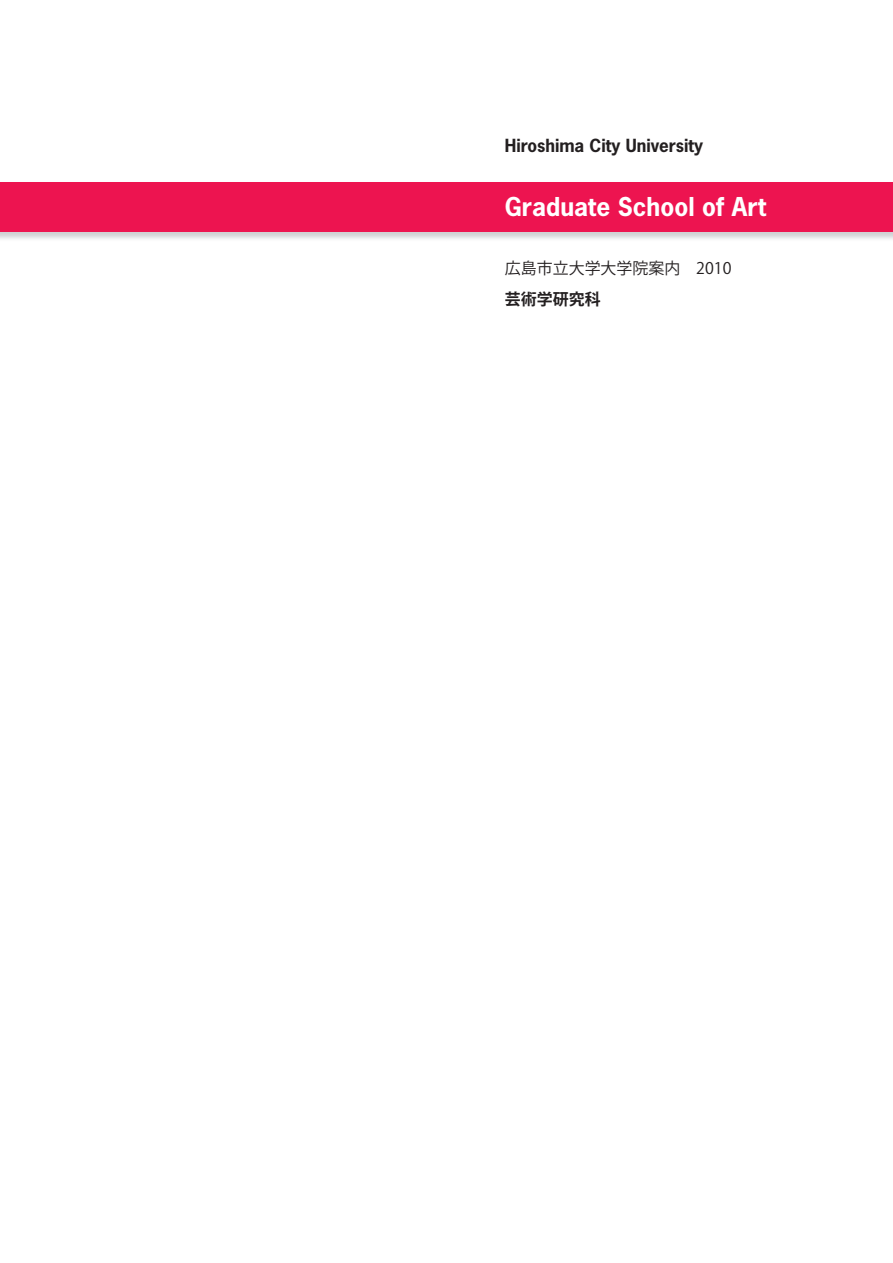
<style>
.page{position:relative;width:893px;height:1263px;background:#fff}
.page>*{position:absolute;margin:0;border:0;box-sizing:border-box;transform-origin:0 0}
.t1{font:700 24.45px "News Gothic Std";color:#fff}
.t2{font:700 16.95px "News Gothic Std";color:#231f20}
.t3{font:15.9px/30.8px "Koz Go Std";color:#231f20}
.s1{font-weight:700}
</style>
<div class="page">
<div style="left:0;top:182px;width:893px;height:50px;background:#ed1450"></div>
<p class="t2" style="left:505px;top:135px;width:200px">Hiroshima City University</p>
<p class="t1" style="left:505px;top:190px;width:263px">Graduate School of Art</p>
<p class="t3" style="left:505px;top:253px;width:228px">広島市立大学大学院案内　2010<span class="s1">芸術学研究科</span></p>
</div>
